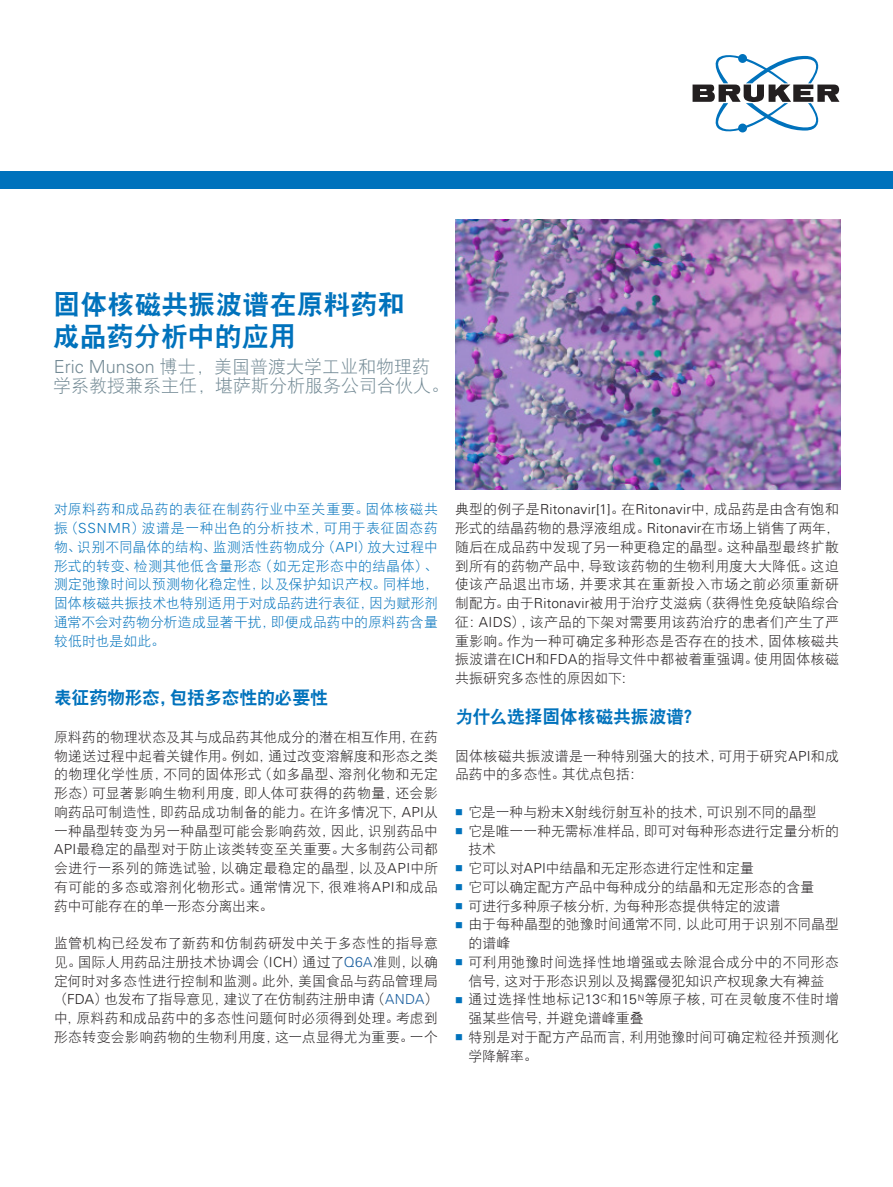
<style>
.page{position:relative;width:893px;height:1187px;background:#fff}
.page>*{position:absolute;margin:0;border:0;box-sizing:border-box;transform-origin:0 0}
.application_headline{font:27px/31.5px "DFP Hei W9";color:#0072bc}
.application_author{font:18px/18.8px "DF Hei W3";color:#738a95}
.application_body{font:18px "DFP Hei W9";letter-spacing:-.02em;color:#0072bc}
.application_body-2{font:13.8px/18.8px "DF Hei W3";letter-spacing:.005em;color:#231f20}
.application_body-3{font:13.8px/18.8px "DF Hei W3";color:#0072bc;text-align:justify}
.application_body-4{font:13.8px/18.8px "DF Hei W3";letter-spacing:.025em;color:#231f20}
.s1{font-family:"Univers LT Std";font-weight:300}
.s2{font-family:"Univers LT Std";font-weight:300;color:#175d9e}
</style>
<div class="page">
<img style="left:455px;top:220px;width:385px;height:269px">
<div style="left:0;top:171px;width:893px;height:17px;background:#0072bc"></div>
<svg style="left:693px;top:54px;width:146px;height:78px"></svg>
<p class="application_headline" style="left:53px;top:289px;width:353px">固体核磁共振波谱在原料药和成品药分析中的应用</p>
<p class="application_author" style="left:53px;top:357px;width:397px"><span class="s1">Eric Munson</span> 博士，美国普渡大学工业和物理药学系教授兼系主任，堪萨斯分析服务公司合伙人。</p>
<p class="application_body-3" style="left:54px;top:500px;width:385px">对原料药和成品药的表征在制药行业中至关重要。固体核磁共振（<span class="s1">SSNMR</span>）波谱是一种出色的分析技术，可用于表征固态药物、识别不同晶体的结构、监测活性药物成分（<span class="s1">API</span>）放大过程中形式的转变、检测其他低含量形态（如无定形态中的结晶体）、测定弛豫时间以预测物化稳定性，以及保护知识产权。同样地，固体核磁共振技术也特别适用于对成品药进行表征，因为赋形剂通常不会对药物分析造成显著干扰，即便成品药中的原料药含量较低时也是如此。</p>
<p class="application_body" style="left:54px;top:688px;width:276px">表征药物形态，包括多态性的必要性</p>
<p class="application_body-2" style="left:54px;top:727px;width:385px;text-align:justify">原料药的物理状态及其与成品药其他成分的潜在相互作用，在药物递送过程中起着关键作用。例如，通过改变溶解度和形态之类的物理化学性质，不同的固体形式（如多晶型、溶剂化物和无定形态）可显著影响生物利用度，即人体可获得的药物量，还会影响药品可制造性，即药品成功制备的能力。在许多情况下，<span class="s1">API</span>从一种晶型转变为另一种晶型可能会影响药效，因此，识别药品中<span class="s1">API</span>最稳定的晶型对于防止该类转变至关重要。大多制药公司都会进行一系列的筛选试验，以确定最稳定的晶型，以及<span class="s1">API</span>中所有可能的多态或溶剂化物形式。通常情况下，很难将<span class="s1">API</span>和成品药中可能存在的单一形态分离出来。</p>
<p class="application_body-2" style="left:54px;top:933px;width:385px;text-align:justify">监管机构已经发布了新药和仿制药研发中关于多态性的指导意见。国际人用药品注册技术协调会（<span class="s1">ICH</span>）通过了<span class="s2">Q6A</span>准则，以确定何时对多态性进行控制和监测。此外，美国食品与药品管理局（<span class="s1">FDA</span>）也发布了指导意见，建议了在仿制药注册申请（<span class="s2">ANDA</span>）中，原料药和成品药中的多态性问题何时必须得到处理。考虑到形态转变会影响药物的生物利用度，这一点显得尤为重要。一个</p>
<p class="application_body-2" style="left:455px;top:500px;width:385px;text-align:justify">典型的例子是<span class="s1">Ritonavir[1]</span>。在<span class="s1">Ritonavir</span>中，成品药是由含有饱和形式的结晶药物的悬浮液组成。<span class="s1">Ritonavir</span>在市场上销售了两年，随后在成品药中发现了另一种更稳定的晶型。这种晶型最终扩散到所有的药物产品中，导致该药物的生物利用度大大降低。这迫使该产品退出市场，并要求其在重新投入市场之前必须重新研制配方。由于<span class="s1">Ritonavir</span>被用于治疗艾滋病（获得性免疫缺陷综合征：<span class="s1">AIDS</span>），该产品的下架对需要用该药治疗的患者们产生了严重影响。作为一种可确定多种形态是否存在的技术，固体核磁共振波谱在<span class="s1">ICH</span>和<span class="s1">FDA</span>的指导文件中都被着重强调。使用固体核磁共振研究多态性的原因如下：</p>
<p class="application_body" style="left:455px;top:707px;width:248px">为什么选择固体核磁共振波谱？</p>
<p class="application_body-2" style="left:455px;top:746px;width:385px">固体核磁共振波谱是一种特别强大的技术，可用于研究<span class="s1">API</span>和成品药中的多态性。其优点包括：</p>
<p class="application_body-2" style="left:468px;top:802px;width:350px">它是一种与粉末<span class="s1">X</span>射线衍射互补的技术，可识别不同的晶型</p>
<p class="application_body-2" style="left:468px;top:821px;width:372px">它是唯一一种无需标准样品，即可对每种形态进行定量分析的技术</p>
<p class="application_body-2" style="left:468px;top:858px;width:287px">它可以对<span class="s1">API</span>中结晶和无定形态进行定性和定量</p>
<p class="application_body-2" style="left:468px;top:877px;width:347px">它可以确定配方产品中每种成分的结晶和无定形态的含量</p>
<p class="application_body-2" style="left:468px;top:896px;width:313px">可进行多种原子核分析，为每种形态提供特定的波谱</p>
<p class="application_body-2" style="left:468px;top:914px;width:372px">由于每种晶型的弛豫时间通常不同，以此可用于识别不同晶型的谱峰</p>
<p class="application_body-2" style="left:468px;top:952px;width:372px">可利用弛豫时间选择性地增强或去除混合成分中的不同形态信号，这对于形态识别以及揭露侵犯知识产权现象大有裨益</p>
<p class="application_body-4" style="left:468px;top:989px;width:372px">通过选择性地标记<span class="s1">13</span><sup>C</sup>和<span class="s1">15</span><sup>N</sup>等原子核，可在灵敏度不佳时增强某些信号，并避免谱峰重叠</p>
<p class="application_body-2" style="left:468px;top:1027px;width:372px">特别是对于配方产品而言，利用弛豫时间可确定粒径并预测化学降解率。</p>
</div>
